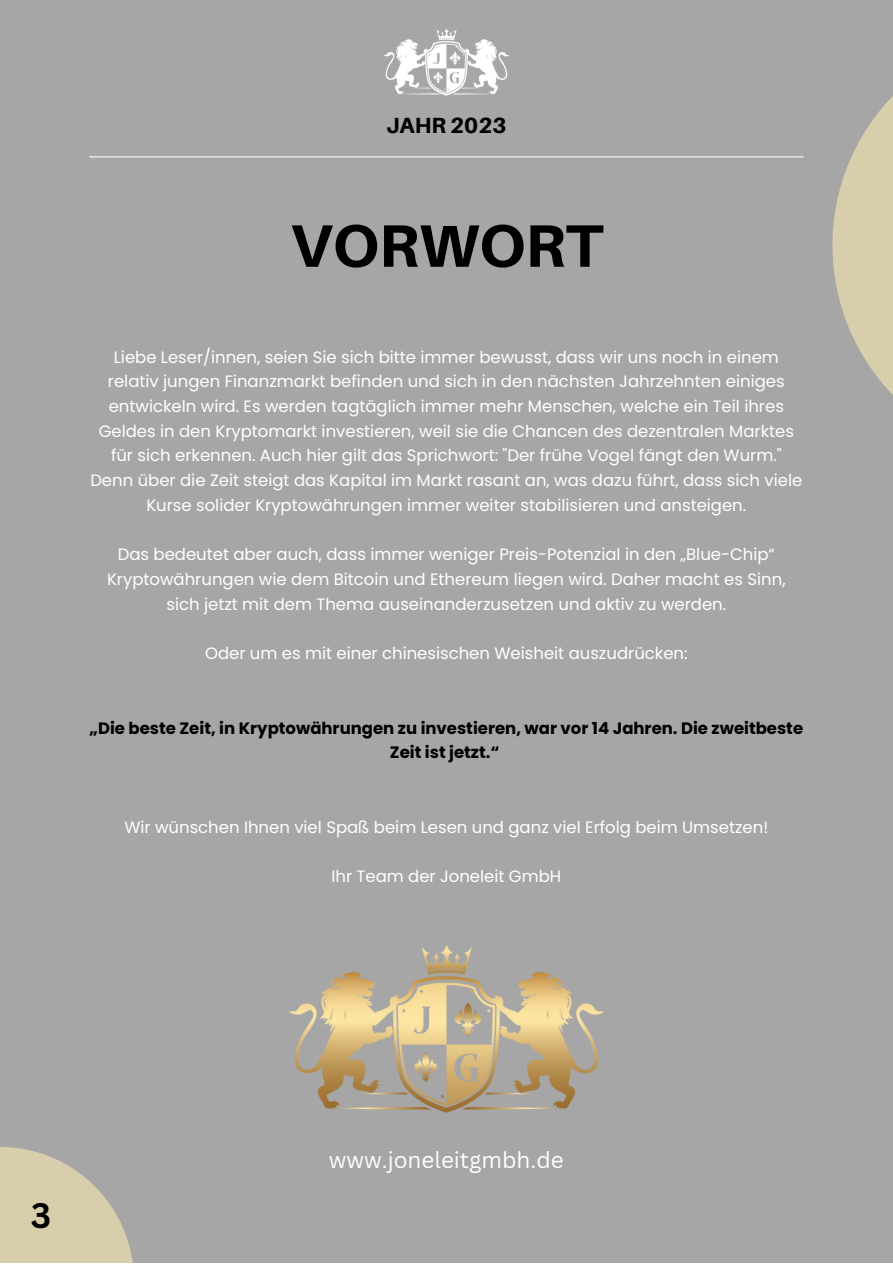
<style>
.page{position:relative;width:893px;height:1264px;background:#fff}
.page>*{position:absolute;margin:0;border:0;box-sizing:border-box;transform-origin:0 0}
.t1{font:800 60px "Aileron";color:#000}
.t2{font:700 34.5px "Canva Sans";color:#000}
.t3{font:22.5px "Canva Sans";color:#fefefe}
.t4{font:800 22.05px "Aileron";color:#000}
.t5{font:16.5px/24.8px "Poppins";color:#fff;text-align:center}
.t6{font:700 16.5px/24.8px "Poppins";color:#000;text-align:center}
</style>
<div class="page">
<div style="left:0;top:0;width:892px;height:1262px;background:#a6a6a6"></div>
<svg style="left:832px;top:97px;width:60px;height:297px;fill:#d8ceac"></svg>
<hr style="left:89px;top:156px;width:714px;height:1px;background:#fff">
<img style="left:383px;top:28px;width:127px;height:68px">
<svg style="left:0;top:1147px;width:112px;height:115px;fill:#d8ceac"></svg>
<img style="left:112px;top:944px;width:492px;height:318px">
<h3 class="t4" style="left:386px;top:112px;width:122px">JAHR 2023</h3>
<h1 class="t1" style="left:290px;top:208px;width:314px">VORWORT</h1>
<p class="t5" style="left:90px;top:344px;width:713px">Liebe Leser/innen, seien Sie sich bitte immer bewusst, dass wir uns noch in einem relativ jungen Finanzmarkt befinden und sich in den nächsten Jahrzehnten einiges entwickeln wird. Es werden tagtäglich immer mehr Menschen, welche ein Teil ihres Geldes in den Kryptomarkt investieren, weil sie die Chancen des dezentralen Marktes für sich erkennen. Auch hier gilt das Sprichwort: "Der frühe Vogel fängt den Wurm." Denn über die Zeit steigt das Kapital im Markt rasant an, was dazu führt, dass sich viele Kurse solider Kryptowährungen immer weiter stabilisieren und ansteigen.</p>
<p class="t5" style="left:107px;top:542px;width:680px">Das bedeutet aber auch, dass immer weniger Preis-Potenzial in den „Blue-Chip“<br>Kryptowä hrungen wie dem Bitcoin und Ethereum liegen wird. Daher macht es Sinn, sich jetzt mit dem Thema auseinanderzusetzen und aktiv zu werden.</p>
<p class="t5" style="left:205px;top:641px;width:484px">Oder um es mit einer chinesischen Weisheit auszudrücken:</p>
<p class="t6" style="left:89px;top:715px;width:715px">„Die beste Zeit, in Kryptowä hrungen zu investieren, war vor 14 Jahren. Die zweitbeste<br>Zeit ist jetzt.“</p>
<p class="t5" style="left:124px;top:814px;width:645px">Wir wü nschen Ihnen viel Spaß beim Lesen und ganz viel Erfolg beim Umsetzen!</p>
<p class="t5" style="left:331px;top:864px;width:231px">Ihr Team der Joneleit GmbH</p>
<h2 class="t2" style="left:31px;top:1190px;width:22px">3</h2>
<h3 class="t3" style="left:329px;top:1144px;width:236px">www.joneleitgmbh.de</h3>
</div>
